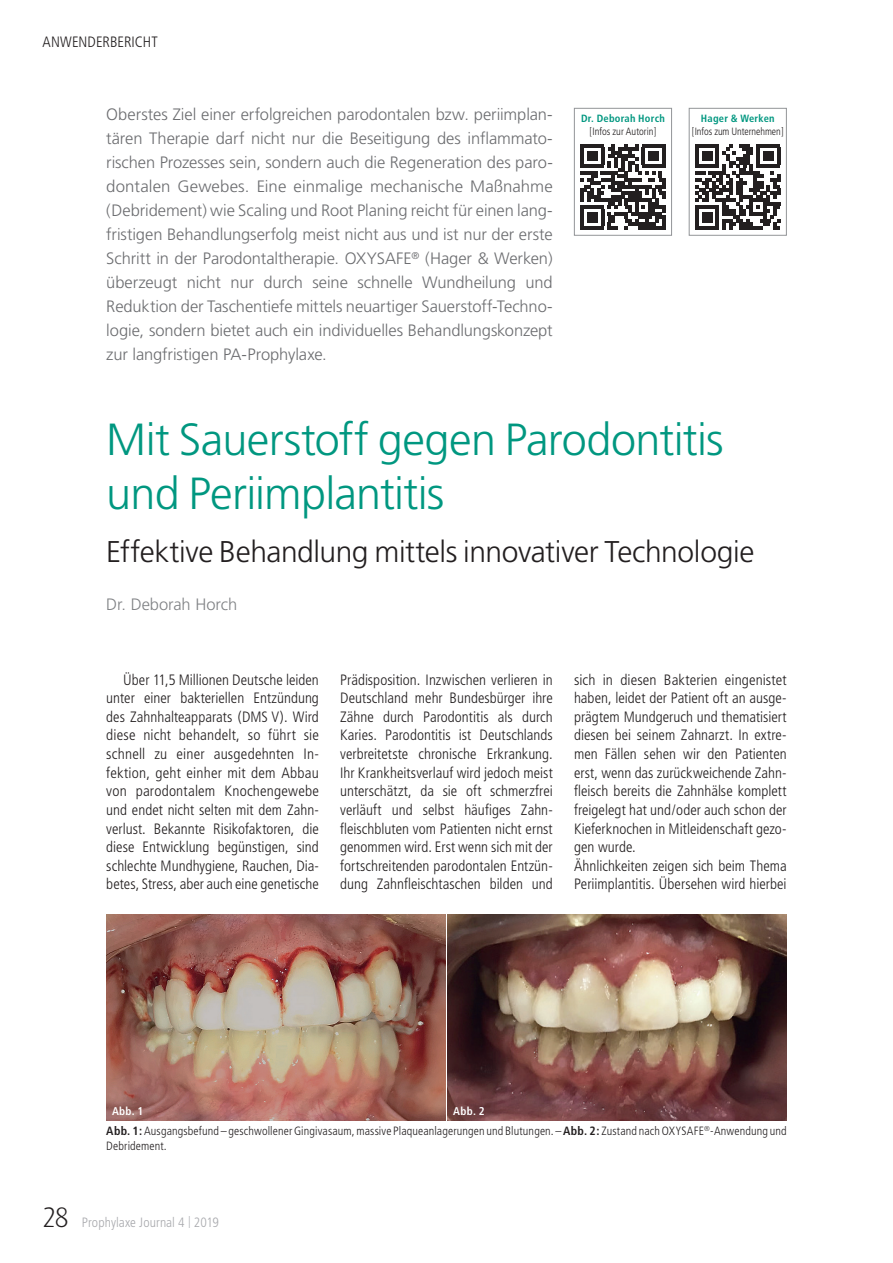
<style>
.page{position:relative;width:893px;height:1263px;background:#fff}
.page>*{position:absolute;margin:0;border:0;box-sizing:border-box;transform-origin:0 0}
.Headline{font:300 45px/54px "Frutiger";letter-spacing:-.015em;color:#009780}
.Headline_black{font:300 30px "Frutiger";letter-spacing:-.015em;color:#231f20}
.Teaser{font:300 16.5px/24px "Frutiger";letter-spacing:-.01em;color:#6c6d70;text-align:justify}
.Author{font:300 16.5px "Frutiger";letter-spacing:-.005em;color:#808285}
.Content{font:300 condensed 15px/18.6px "Frutiger";color:#231f20;text-align:justify}
.t1{font:300 condensed 13.5px "Frutiger";letter-spacing:.005em;color:#a8a9ad}
.t2{font:300 condensed 12px/14.4px "Frutiger";letter-spacing:.01em;color:#231f20}
.Image{font:700 condensed 11.25px "Frutiger";letter-spacing:.03em;color:#fff}
.QR-Code_Headline{font:700 condensed 10.5px "Frutiger";letter-spacing:.02em;color:#009780}
.QR-Code{font:300 condensed 10.5px "Frutiger";letter-spacing:-.005em;color:#231f20;scale:.96 1}
.QR-Code-2{font:300 condensed 10.5px "Frutiger";letter-spacing:-.005em;color:#231f20}
.s1{font-weight:700}
.s2{font-family:"Glasgow";font-weight:200;font-stretch:normal;font-size:27px;color:#231f20}
.s3{font-size:12px}
</style>
<div class="page">
<div style="left:574px;top:108px;width:98px;height:128px;border:1px solid #939598"></div>
<svg style="left:580px;top:144px;width:85px;height:85px"></svg>
<hr style="left:638px;top:226px;width:27px;height:3px;background:#231f20">
<div style="left:689px;top:108px;width:98px;height:128px;border:1px solid #939598"></div>
<svg style="left:695px;top:144px;width:85px;height:85px"></svg>
<img style="left:106px;top:915px;width:339px;height:205px">
<img style="left:448px;top:915px;width:339px;height:205px">
<p class="Content" style="left:43px;top:33px;width:117px">ANWENDERBERICHT</p>
<p class="Teaser" style="left:106px;top:103px;width:448px">Oberstes Ziel einer erfolgreichen parodontalen bzw. periimplan&shy;tären Therapie darf nicht nur die Beseitigung des inflammato&shy;rischen Prozesses sein, sondern auch die Regeneration des paro&shy;dontalen Gewebes. Eine einmalige mechanische Maßnahme (Debridement) wie Scaling und Root Planing reicht für einen lang&shy;fristigen Behandlungserfolg meist nicht aus und ist nur der erste Schritt in der Parodontaltherapie. OXYSAFE<sup>®</sup> (Hager &amp; Werken) überzeugt nicht nur durch seine schnelle Wundheilung und Reduktion der Taschentiefe mittels neuartiger Sauerstoff-Techno&shy;logie, sondern bietet auch ein individuelles Behandlungskonzept zur langfristigen PA-Prophylaxe.</p>
<p class="QR-Code_Headline" style="left:581px;top:113px;width:85px">Dr. Deborah Horch</p>
<p class="QR-Code-2" style="left:589px;top:125px;width:68px">[Infos zur Autorin]</p>
<p class="QR-Code_Headline" style="left:701px;top:113px;width:75px">Hager &amp; Werken</p>
<p class="QR-Code" style="left:692px;top:125px;width:97px">[Infos zum Unternehmen]</p>
<p class="Headline" style="left:106px;top:414px;width:619px">Mit Sauerstoff gegen Parodontitis und Periimplantitis</p>
<p class="Headline_black" style="left:106px;top:535px;width:650px">Effektive Behandlung mittels innovativer Technologie</p>
<p class="Author" style="left:106px;top:595px;width:132px">Dr. Deborah Horch</p>
<p class="Content" style="left:106px;top:670px;width:214px;text-indent:17px">Über 11,5 Millionen Deutsche leiden unter einer bakteriellen Entzündung des Zahnhalteapparats (DMS V). Wird diese nicht behandelt, so führt sie schnell zu einer ausgedehnten In&shy;fektion, geht einher mit dem Abbau von parodontalem Knochengewebe und endet nicht selten mit dem Zahn&shy;verlust. Bekannte Risikofaktoren, die diese Entwicklung begünstigen, sind schlechte Mundhygiene, Rauchen, Dia&shy;betes, Stress, aber auch eine genetische</p>
<p class="Content" style="left:340px;top:670px;width:214px">Prädisposition. Inzwischen verlieren in Deutschland mehr Bundesbürger ihre Zähne durch Parodontitis als durch Karies. Parodontitis ist Deutschlands verbreitetste chronische Erkrankung.<br>Ihr Krankheitsverlauf wird jedoch meist unterschätzt, da sie oft schmerzfrei verläuft und selbst häufiges Zahn&shy;fleischbluten vom Patienten nicht ernst genommen wird. Erst wenn sich mit der fortschreitenden parodontalen Entzün&shy;dung Zahnfleischtaschen bilden und</p>
<p class="Content" style="left:574px;top:670px;width:214px">sich in diesen Bakterien eingenistet haben, leidet der Patient oft an ausge&shy;prägtem Mundgeruch und thematisiert diesen bei seinem Zahnarzt. In extre&shy;men Fällen sehen wir den Patienten erst, wenn das zurückweichende Zahn&shy;fleisch bereits die Zahnhälse komplett freigelegt hat und/oder auch schon der Kieferknochen in Mitleidenschaft gezo&shy;gen wurde.</p>
<p class="Content" style="left:574px;top:856px;width:214px">Ähnlichkeiten zeigen sich beim Thema<br>Periimplantitis. Übersehen wird hierbei</p>
<p class="Image" style="left:112px;top:1105px;width:33px">Abb. 1</p>
<p class="Image" style="left:453px;top:1105px;width:33px">Abb. 2</p>
<p class="t2" style="left:106px;top:1124px;width:682px"><span class="s1">Abb. 1:</span> Ausgangsbefund – geschwollener Gingivasaum, massive Plaqueanlagerungen und Blutungen. – <span class="s1">Abb. 2:</span> Zustand nach OXYSAFE<sup>®</sup>-Anwendung und<br>Debridement.</p>
<p class="t1" style="left:43px;top:1214px;width:178px"><span class="s2">28</span> Prophylaxe Journal 4 <span class="s3">|</span> 2019</p>
</div>
